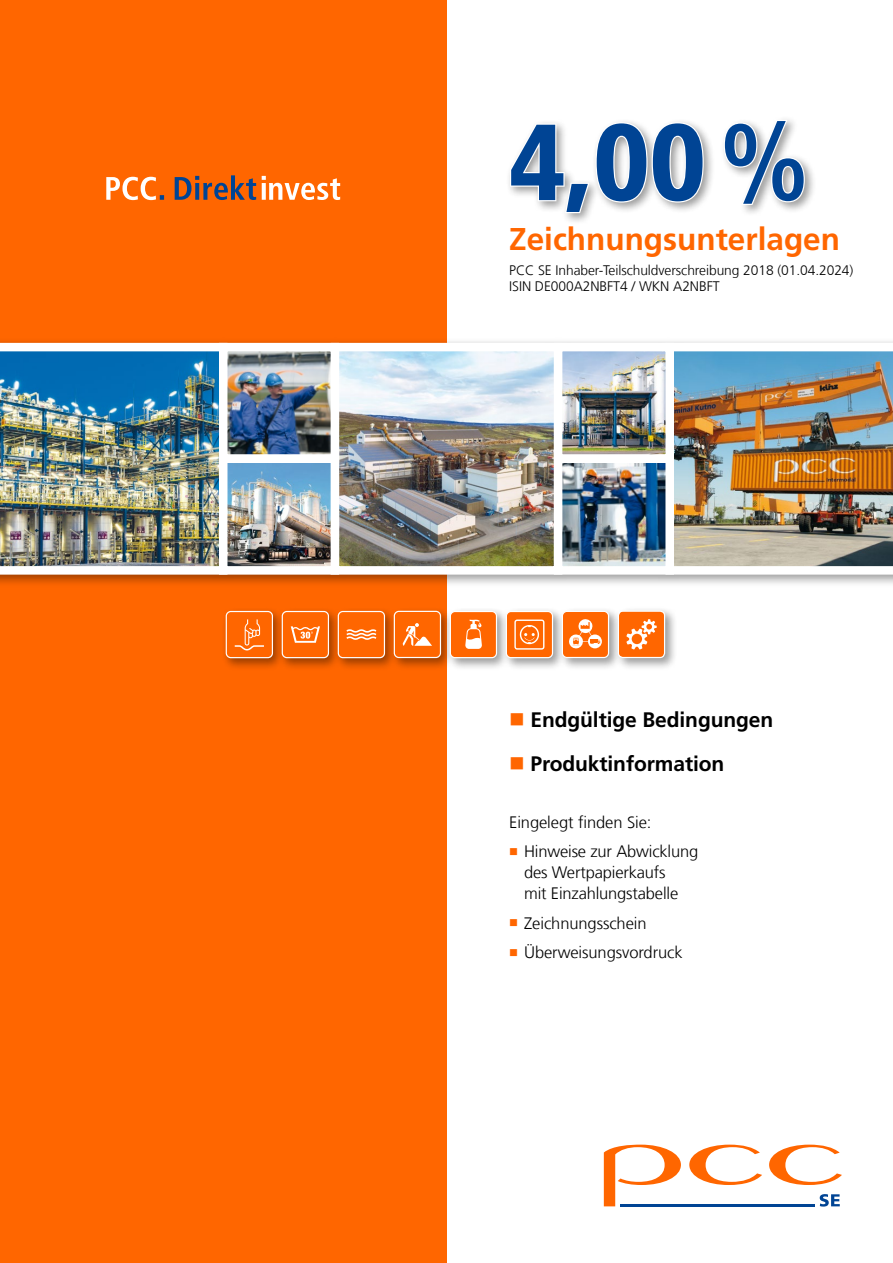
<style>
.page{position:relative;width:893px;height:1263px;background:#fff}
.page>*{position:absolute;margin:0;border:0;box-sizing:border-box;transform-origin:0 0}
.t1{font:900 condensed 108px "Frutiger";color:#004494}
.t2{font:700 31.5px "Frutiger LT Com";color:#f60}
.t3{font:700 21px "Frutiger LT Com";letter-spacing:-.005em;color:#000}
.t4{font:300 16.5px/21px "Frutiger LT Com";letter-spacing:-.01em;color:#000}
.t5{font:300 13.8px/16.5px "Frutiger LT Com";letter-spacing:-.005em;color:#000}
.s1{font-family:"Frutiger LT Com";font-weight:700}
.s2{color:#f60}
</style>
<div class="page">
<div style="left:0;top:0;width:446px;height:1263px;background:#f60"></div>
<svg style="left:106px;top:175px;width:234px;height:25px"></svg>
<div style="left:506px;top:116px;width:311px;height:109px;background:#000;opacity:.4"></div>
<svg style="left:509px;top:121px;width:196px;height:94px"></svg>
<svg style="left:722px;top:119px;width:84px;height:88px"></svg>
<div style="left:222px;top:606px;width:455px;height:65px;background:#000;opacity:.4"></div>
<div style="left:394px;top:611px;width:46px;height:46px;background:#f60;border-radius:5px"></div>
<div style="left:394px;top:611px;width:47px;height:47px;border:1px solid #fff;border-radius:5px"></div>
<svg style="left:402px;top:623px;width:30px;height:23px"></svg>
<div style="left:450px;top:611px;width:46px;height:47px;background:#f60;border-radius:5px"></div>
<div style="left:450px;top:611px;width:47px;height:47px;border:1px solid #fff;border-radius:5px"></div>
<div style="left:282px;top:611px;width:46px;height:47px;background:#f60;border-radius:5px"></div>
<div style="left:282px;top:611px;width:47px;height:47px;border:1px solid #fff;border-radius:5px"></div>
<svg style="left:291px;top:626px;width:29px;height:17px"></svg>
<div style="left:338px;top:611px;width:46px;height:47px;background:#f60;border-radius:5px"></div>
<div style="left:338px;top:611px;width:47px;height:47px;border:1px solid #fff;border-radius:5px"></div>
<svg style="left:346px;top:629px;width:30px;height:11px"></svg>
<div style="left:506px;top:611px;width:46px;height:47px;background:#f60;border-radius:5px"></div>
<div style="left:506px;top:611px;width:47px;height:47px;border:1px solid #fff;border-radius:5px"></div>
<svg style="left:514px;top:619px;width:30px;height:31px"></svg>
<div style="left:226px;top:611px;width:46px;height:47px;background:#f60;border-radius:5px"></div>
<div style="left:226px;top:611px;width:47px;height:47px;border:1px solid #fff;border-radius:5px"></div>
<svg style="left:235px;top:619px;width:29px;height:31px"></svg>
<div style="left:562px;top:611px;width:46px;height:46px;background:#f60;border-radius:5px"></div>
<div style="left:562px;top:611px;width:47px;height:47px;border:1px solid #fff;border-radius:5px"></div>
<svg style="left:588px;top:634px;width:14px;height:14px"></svg>
<svg style="left:569px;top:619px;width:31px;height:30px"></svg>
<div style="left:618px;top:610px;width:47px;height:48px;border:1px solid #fff;border-radius:5px"></div>
<svg style="left:618px;top:611px;width:47px;height:46px;background:#fe8535"></svg>
<svg style="left:465px;top:619px;width:17px;height:30px"></svg>
<svg style="left:769px;top:1144px;width:73px;height:41px"></svg>
<svg style="left:689px;top:1144px;width:73px;height:41px"></svg>
<svg style="left:604px;top:1144px;width:77px;height:62px"></svg>
<svg style="left:820px;top:1194px;width:20px;height:12px"></svg>
<hr style="left:620px;top:1204px;width:195px;height:2px;background:#004494">
<div style="left:0;top:338px;width:893px;height:250px;background:#000;opacity:.4"></div>
<img style="left:0;top:343px;width:219px;height:232px">
<img style="left:341px;top:353px;width:211px;height:212px">
<div style="left:331px;top:343px;width:231px;height:232px;border:9px solid #fff"></div>
<img style="left:674px;top:343px;width:219px;height:232px">
<img style="left:229px;top:353px;width:100px;height:100px">
<div style="left:219px;top:343px;width:120px;height:120px;border:9px solid #fff"></div>
<img style="left:564px;top:353px;width:100px;height:100px">
<div style="left:554px;top:343px;width:120px;height:120px;border:9px solid #fff"></div>
<img style="left:229px;top:464px;width:100px;height:101px">
<div style="left:219px;top:454px;width:120px;height:121px;border:9px solid #fff"></div>
<img style="left:564px;top:464px;width:100px;height:101px">
<div style="left:554px;top:454px;width:120px;height:121px;border:9px solid #fff"></div>
<h1 class="t1" style="left:509px;top:98px;width:302px">4,00<span class="s1">%</span></h1>
<h2 class="t2" style="left:509px;top:220px;width:332px">Zeichnungsunterlagen</h2>
<p class="t5" style="left:509px;top:262px;width:346px">PCC SE Inhaber-Teilschuldverschreibung 2018 (01.04.2024)<br>ISIN DE000A2NBFT4 / WKN A2NBFT</p>
<p class="t3" style="left:509px;top:707px;width:266px"><span class="s2">■</span> Endgültige Bedingungen</p>
<p class="t3" style="left:509px;top:751px;width:217px"><span class="s2">■</span> Produktinformation</p>
<p class="t4" style="left:509px;top:812px;width:144px">Eingelegt finden Sie:</p>
<p class="t4" style="left:524px;top:841px;width:176px;text-indent:-15px"><span class="s2">■</span> Hinweise zur Abwicklung des Wertpapierkaufs<br>mit Einzahlungstabelle</p>
<p class="t4" style="left:509px;top:913px;width:139px"><span class="s2">■</span> Zeichnungsschein</p>
<p class="t4" style="left:509px;top:942px;width:175px"><span class="s2">■</span> Überweisungsvordruck</p>
</div>
